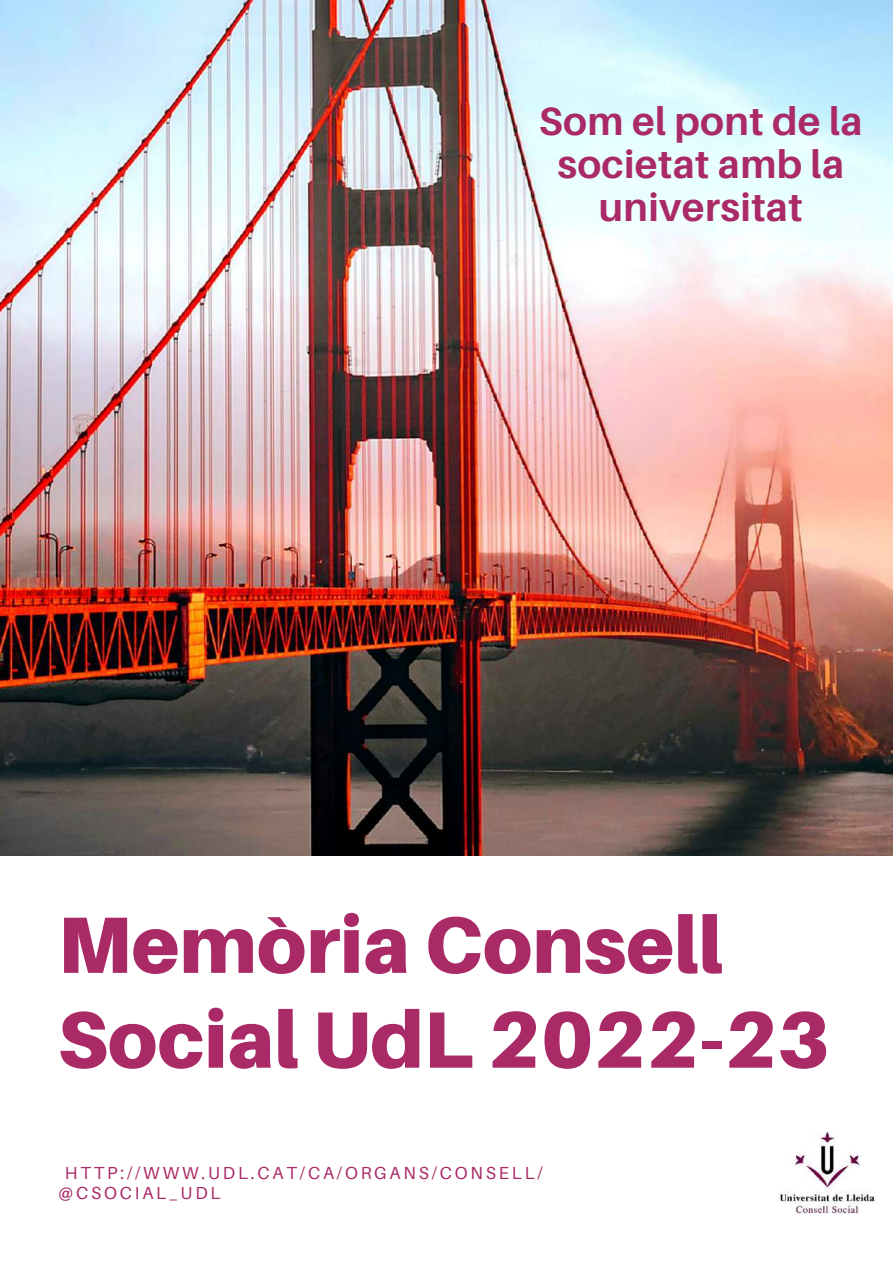
<style>
.page{position:relative;width:893px;height:1264px;background:#fff}
.page>*{position:absolute;margin:0;border:0;box-sizing:border-box;transform-origin:0 0}
.t1{font:900 79.95px/94.8px "Aileron";color:#aa2967}
.t2{font:700 39.3px/42.8px "Aileron";letter-spacing:.01em;color:#aa2967;text-align:center}
.t3{font:17.4px/20.2px "Aileron";letter-spacing:.16em;color:#aa2967}
</style>
<div class="page">
<img style="left:0;top:0;width:892px;height:855px">
<img style="left:778px;top:1132px;width:97px;height:82px">
<h2 class="t2" style="left:539px;top:99px;width:325px">Som el pont de la societat amb la universitat</h2>
<h1 class="t1" style="left:58px;top:895px;width:774px">Memòria Consell<br>Social UdL 2022-23</h1>
<p class="t3" style="left:59px;top:1162px;width:485px;text-indent:6px">HTTP://WWW.UDL.CAT/CA/ORGANS/CONSELL/ @CSOCIAL_UDL</p>
</div>
